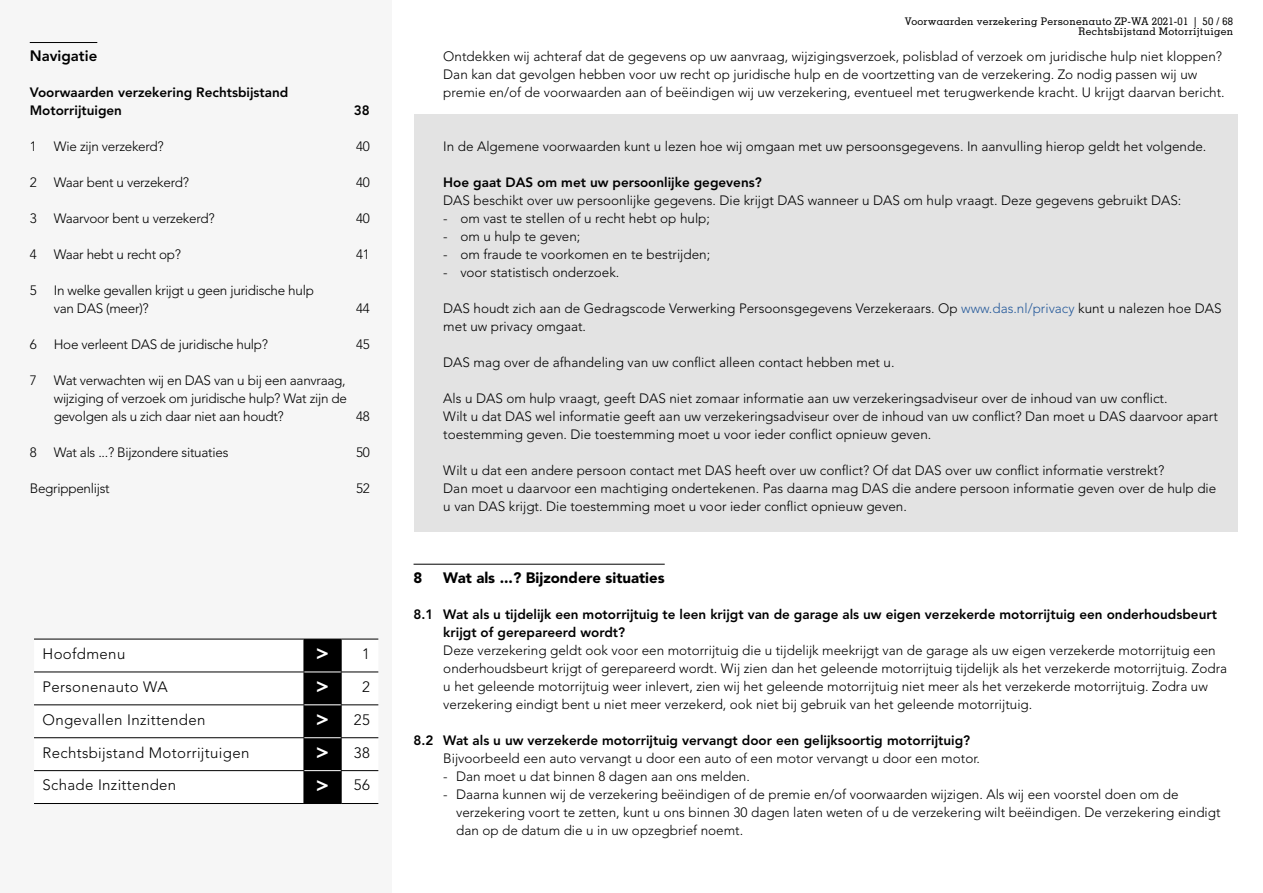
<style>
.page{position:relative;width:1263px;height:893px;background:#fff}
.page>*{position:absolute;margin:0;border:0;box-sizing:border-box;transform-origin:0 0}
.t1{font:800 21px "Avenir LT Std";color:#fff}
.t2{font:300 15px "Avenir LT Std";letter-spacing:.025em;color:#000}
.t3{font:900 15px "Avenir LT Std";color:#000}
.t4{font:800 15px "Avenir LT Std";color:#000}
.t5{font:300 13.5px/18px "Avenir LT Std";color:#000}
.t6{font:800 13.5px/18px "Avenir LT Std";color:#000}
.t7{font:300 13.5px/18px "Avenir LT Std";letter-spacing:-.02em;color:#000}
.t8{font:500 10.5px/10.5px "Memphis LT Std";letter-spacing:.025em;color:#000;text-align:right}
.s1{font-weight:300;font-size:15px;color:#000}
.s2{font-weight:800;font-size:21px;color:#fff}
.s3{color:#275b9b}
</style>
<div class="page">
<div style="left:0;top:0;width:391px;height:893px;background:#f6f6f6"></div>
<hr style="left:30px;top:42px;width:67px;height:1px;background:#000">
<div style="left:34px;top:640px;width:344px;height:163px;background:#fff"></div>
<div style="left:305px;top:640px;width:36px;height:163px;background:#000"></div>
<hr style="left:34px;top:639px;width:270px;height:1px;background:#000">
<hr style="left:304px;top:639px;width:37px;height:1px;background:#000">
<hr style="left:304px;top:639px;width:1px;height:33px;background:#000">
<hr style="left:341px;top:639px;width:37px;height:1px;background:#000">
<hr style="left:341px;top:639px;width:1px;height:33px;background:#000">
<hr style="left:34px;top:672px;width:270px;height:1px;background:#000">
<hr style="left:304px;top:672px;width:1px;height:32px;background:#000">
<hr style="left:341px;top:672px;width:37px;height:1px;background:#000">
<hr style="left:341px;top:672px;width:1px;height:32px;background:#000">
<hr style="left:34px;top:704px;width:270px;height:1px;background:#000">
<hr style="left:304px;top:705px;width:1px;height:32px;background:#000">
<hr style="left:341px;top:704px;width:37px;height:1px;background:#000">
<hr style="left:341px;top:705px;width:1px;height:32px;background:#000">
<hr style="left:34px;top:737px;width:270px;height:1px;background:#000">
<hr style="left:304px;top:738px;width:1px;height:32px;background:#000">
<hr style="left:341px;top:737px;width:37px;height:1px;background:#000">
<hr style="left:341px;top:738px;width:1px;height:32px;background:#000">
<hr style="left:34px;top:770px;width:270px;height:1px;background:#000">
<hr style="left:304px;top:771px;width:1px;height:32px;background:#000">
<hr style="left:341px;top:770px;width:37px;height:1px;background:#000">
<hr style="left:341px;top:771px;width:1px;height:32px;background:#000">
<hr style="left:34px;top:803px;width:270px;height:1px;background:#000">
<hr style="left:304px;top:803px;width:37px;height:1px;background:#000">
<hr style="left:341px;top:803px;width:37px;height:1px;background:#000">
<hr style="left:304px;top:704px;width:37px;height:1px;background:#fff">
<hr style="left:304px;top:737px;width:37px;height:1px;background:#fff">
<hr style="left:304px;top:770px;width:37px;height:1px;background:#fff">
<hr style="left:304px;top:672px;width:37px;height:1px;background:#fff">
<div style="left:414px;top:115px;width:823px;height:21px;background:#e3e3e3"></div>
<div style="left:414px;top:133px;width:823px;height:21px;background:#e3e3e3"></div>
<div style="left:414px;top:151px;width:823px;height:21px;background:#e3e3e3"></div>
<div style="left:414px;top:169px;width:823px;height:21px;background:#e3e3e3"></div>
<div style="left:414px;top:187px;width:823px;height:21px;background:#e3e3e3"></div>
<div style="left:414px;top:205px;width:823px;height:21px;background:#e3e3e3"></div>
<div style="left:414px;top:223px;width:823px;height:21px;background:#e3e3e3"></div>
<div style="left:414px;top:241px;width:823px;height:21px;background:#e3e3e3"></div>
<div style="left:414px;top:259px;width:823px;height:21px;background:#e3e3e3"></div>
<div style="left:414px;top:277px;width:823px;height:21px;background:#e3e3e3"></div>
<div style="left:414px;top:295px;width:823px;height:39px;background:#e3e3e3"></div>
<div style="left:414px;top:331px;width:823px;height:21px;background:#e3e3e3"></div>
<div style="left:414px;top:349px;width:823px;height:21px;background:#e3e3e3"></div>
<div style="left:414px;top:367px;width:823px;height:21px;background:#e3e3e3"></div>
<div style="left:414px;top:385px;width:823px;height:57px;background:#e3e3e3"></div>
<div style="left:414px;top:439px;width:823px;height:21px;background:#e3e3e3"></div>
<div style="left:414px;top:457px;width:823px;height:57px;background:#e3e3e3"></div>
<div style="left:414px;top:511px;width:823px;height:21px;background:#e3e3e3"></div>
<hr style="left:414px;top:564px;width:251px;height:1px;background:#000">
<p class="t4" style="left:30px;top:46px;width:69px">Navigatie</p>
<p class="t6" style="left:30px;top:83px;width:260px">Voorwaarden verzekering Rechtsbijstand<br>Motorrijtuigen</p>
<p class="t6" style="left:354px;top:101px;width:17px">38</p>
<p class="t5" style="left:30px;top:137px;width:9px">1</p>
<p class="t7" style="left:54px;top:137px;width:111px">Wie zijn verzekerd?</p>
<p class="t5" style="left:356px;top:137px;width:15px">40</p>
<p class="t5" style="left:30px;top:173px;width:9px">2</p>
<p class="t7" style="left:54px;top:173px;width:137px">Waar bent u verzekerd?</p>
<p class="t5" style="left:356px;top:173px;width:15px">40</p>
<p class="t5" style="left:30px;top:209px;width:9px">3</p>
<p class="t7" style="left:54px;top:209px;width:162px">Waarvoor bent u verzekerd?</p>
<p class="t5" style="left:356px;top:209px;width:15px">40</p>
<p class="t5" style="left:30px;top:245px;width:9px">4</p>
<p class="t7" style="left:54px;top:245px;width:129px">Waar hebt u recht op?</p>
<p class="t5" style="left:356px;top:245px;width:15px">41</p>
<p class="t5" style="left:30px;top:281px;width:9px">5</p>
<p class="t7" style="left:54px;top:281px;width:262px">In welke gevallen krijgt u geen juridische hulp van DAS (meer)?</p>
<p class="t5" style="left:356px;top:299px;width:15px">44</p>
<p class="t5" style="left:30px;top:335px;width:9px">6</p>
<p class="t7" style="left:54px;top:335px;width:216px">Hoe verleent DAS de juridische hulp?</p>
<p class="t5" style="left:356px;top:335px;width:15px">45</p>
<p class="t5" style="left:30px;top:371px;width:9px">7</p>
<p class="t5" style="left:54px;top:371px;width:295px;text-align:justify">Wat verwachten wij en DAS van u bij een aanvraag, wijziging of verzoek om juridische hulp? Wat zijn de gevolgen als u zich daar niet aan houdt?</p>
<p class="t5" style="left:356px;top:407px;width:15px">48</p>
<p class="t5" style="left:30px;top:443px;width:9px">8</p>
<p class="t7" style="left:54px;top:443px;width:176px">Wat als ...? Bijzondere situaties</p>
<p class="t5" style="left:356px;top:443px;width:15px">50</p>
<p class="t7" style="left:30px;top:479px;width:81px">Begrippenlijst</p>
<p class="t5" style="left:356px;top:479px;width:15px">52</p>
<p class="t2" style="left:43px;top:645px;width:84px">Hoofdmenu</p>
<h1 class="t1" style="left:316px;top:641px;width:56px">&gt; <span class="s1">1</span></h1>
<p class="t2" style="left:43px;top:678px;width:127px">Personenauto WA</p>
<h1 class="t1" style="left:316px;top:674px;width:56px">&gt; <span class="s1">2</span></h1>
<p class="t2" style="left:43px;top:711px;width:164px">Ongevallen Inzittenden</p>
<p class="t2" style="left:316px;top:711px;width:56px"><span class="s2">&gt;</span> 25</p>
<p class="t2" style="left:43px;top:744px;width:208px">Rechtsbijstand Motorrijtuigen</p>
<p class="t2" style="left:316px;top:744px;width:56px"><span class="s2">&gt;</span> 38</p>
<p class="t2" style="left:43px;top:776px;width:135px">Schade Inzittenden</p>
<p class="t2" style="left:316px;top:776px;width:56px"><span class="s2">&gt;</span> 56</p>
<p class="t8" style="left:905px;top:16px;width:330px">Voorwaarden verzekering Personenauto ZP-WA 2021-01 | 50 / 68<br>Rechtsbijstand Motorrijtuigen</p>
<p class="t5" style="left:443px;top:47px;width:783px">Ontdekken wij achteraf dat de gegevens op uw aanvraag, wijzigingsverzoek, polisblad of verzoek om juridische hulp niet kloppen?<br>Dan kan dat gevolgen hebben voor uw recht op juridische hulp en de voortzetting van de verzekering. Zo nodig passen wij uw premie en/of de voorwaarden aan of beëindigen wij uw verzekering, eventueel met terugwerkende kracht. U krijgt daarvan bericht.</p>
<p class="t5" style="left:443px;top:137px;width:765px">In de Algemene voorwaarden kunt u lezen hoe wij omgaan met uw persoonsgegevens. In aanvulling hierop geldt het volgende.</p>
<p class="t6" style="left:443px;top:173px;width:320px">Hoe gaat DAS om met uw persoonlijke gegevens?</p>
<p class="t5" style="left:443px;top:191px;width:740px">DAS beschikt over uw persoonlijke gegevens. Die krijgt DAS wanneer u DAS om hulp vraagt. Deze gegevens gebruikt DAS:</p>
<p class="t5" style="left:443px;top:209px;width:268px">- om vast te stellen of u recht hebt op hulp;</p>
<p class="t5" style="left:443px;top:227px;width:139px">- om u hulp te geven;</p>
<p class="t5" style="left:443px;top:245px;width:268px">- om fraude te voorkomen en te bestrijden;</p>
<p class="t5" style="left:443px;top:263px;width:178px">- voor statistisch onderzoek.</p>
<p class="t5" style="left:443px;top:299px;width:780px">DAS houdt zich aan de Gedragscode Verwerking Persoonsgegevens Verzekeraars. Op <span class="s3">www.das.nl/privacy</span> kunt u nalezen hoe DAS met uw privacy omgaat.</p>
<p class="t5" style="left:443px;top:353px;width:453px">DAS mag over de afhandeling van uw conflict alleen contact hebben met u.</p>
<p class="t5" style="left:443px;top:389px;width:776px">Als u DAS om hulp vraagt, geeft DAS niet zomaar informatie aan uw verzekeringsadviseur over de inhoud van uw conflict.<br>Wilt u dat DAS wel informatie geeft aan uw verzekeringsadviseur over de inhoud van uw conflict? Dan moet u DAS daarvoor apart toestemming geven. Die toestemming moet u voor ieder conflict opnieuw geven.</p>
<p class="t5" style="left:443px;top:461px;width:774px">Wilt u dat een andere persoon contact met DAS heeft over uw conflict? Of dat DAS over uw conflict informatie verstrekt?<br>Dan moet u daarvoor een machtiging ondertekenen. Pas daarna mag DAS die andere persoon informatie geven over de hulp die u van DAS krijgt. Die toestemming moet u voor ieder conflict opnieuw geven.</p>
<p class="t3" style="left:414px;top:568px;width:10px">8</p>
<p class="t3" style="left:443px;top:568px;width:223px">Wat als ...? Bijzondere situaties</p>
<p class="t6" style="left:443px;top:605px;width:775px;text-indent:-30px">8.1 Wat als u tijdelijk een motorrijtuig te leen krijgt van de garage als uw eigen verzekerde motorrijtuig een onderhoudsbeurt krijgt of gerepareerd wordt?</p>
<p class="t5" style="left:443px;top:641px;width:785px">Deze verzekering geldt ook voor een motorrijtuig die u tijdelijk meekrijgt van de garage als uw eigen verzekerde motorrijtuig een onderhoudsbeurt krijgt of gerepareerd wordt. Wij zien dan het geleende motorrijtuig tijdelijk als het verzekerde motorrijtuig. Zodra u het geleende motorrijtuig weer inlevert, zien wij het geleende motorrijtuig niet meer als het verzekerde motorrijtuig. Zodra uw verzekering eindigt bent u niet meer verzekerd, ook niet bij gebruik van het geleende motorrijtuig.</p>
<p class="t6" style="left:414px;top:731px;width:558px">8.2 Wat als u uw verzekerde motorrijtuig vervangt door een gelijksoortig motorrijtuig?</p>
<p class="t5" style="left:443px;top:749px;width:538px">Bijvoorbeeld een auto vervangt u door een auto of een motor vervangt u door een motor.</p>
<p class="t5" style="left:443px;top:767px;width:308px">- Dan moet u dat binnen 8 dagen aan ons melden.</p>
<p class="t5" style="left:456px;top:785px;width:766px;text-indent:-13px">- Daarna kunnen wij de verzekering beëindigen of de premie en/of voorwaarden wijzigen. Als wij een voorstel doen om de verzekering voort te zetten, kunt u ons binnen 30 dagen laten weten of u de verzekering wilt beëindigen. De verzekering eindigt dan op de datum die u in uw opzegbrief noemt.</p>
</div>
